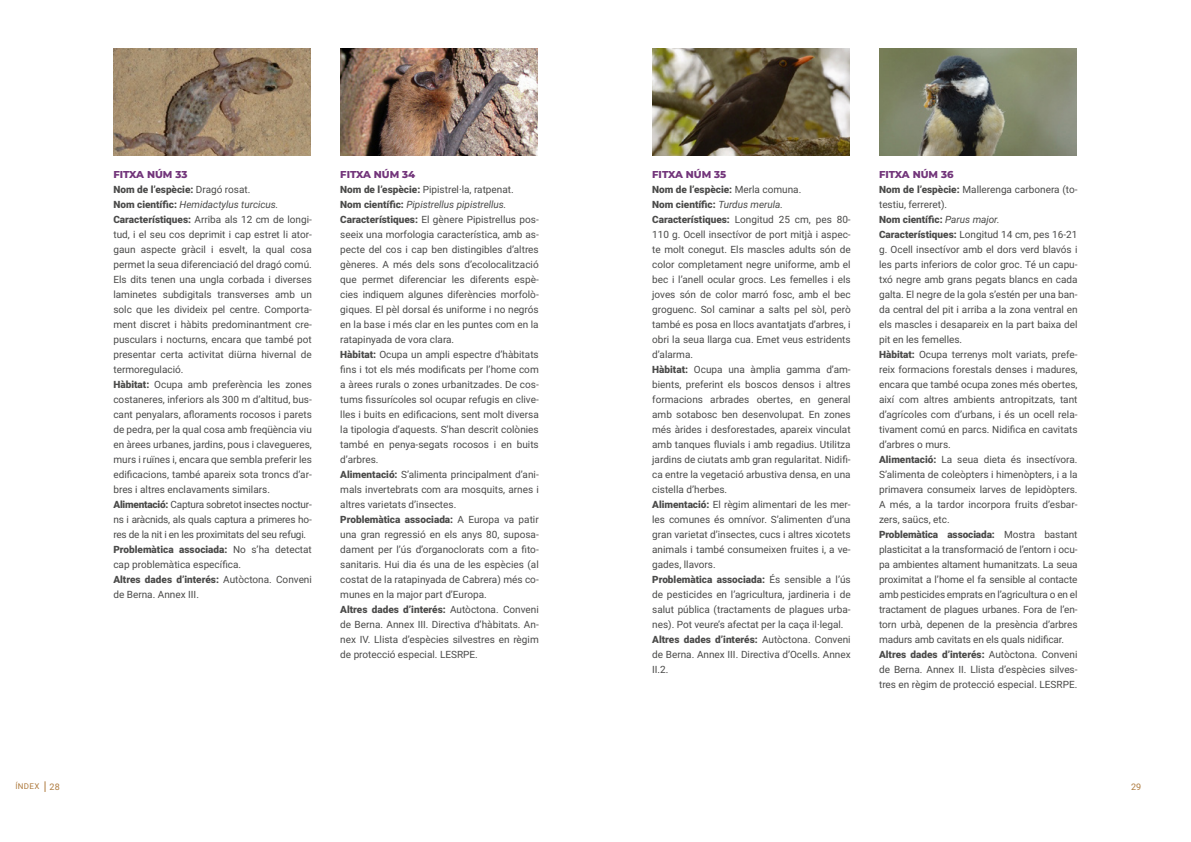
<style>
.page{position:relative;width:1191px;height:842px;background:#fff}
.page>*{position:absolute;margin:0;border:0;box-sizing:border-box;transform-origin:0 0}
.t1{font:10px/15px "Roboto";color:#4a4a49}
.t2{font:800 10px "Montserrat";color:#73367b}
.t3{font:9px "Roboto";color:#af7c40}
.t4{font:8px "Roboto";letter-spacing:.035em;color:#af7c40}
.s1{font-weight:900}
.s2{font-style:italic}
.s3{font-size:9px}
</style>
<div class="page">
<img style="left:113px;top:48px;width:198px;height:107px">
<img style="left:340px;top:48px;width:198px;height:107px">
<img style="left:652px;top:48px;width:197px;height:107px">
<img style="left:879px;top:48px;width:197px;height:107px">
<p class="t2" style="left:113px;top:167px;width:76px">FITXA NÚM 33</p>
<p class="t1" style="left:113px;top:182px;width:200px"><span class="s1">Nom de l’espècie:</span> Dragó rosat.<br><span class="s1">Nom científic:</span> <span class="s2">Hemidactylus turcicus.<br></span><span class="s1">Característiques:</span> Arriba als 12 cm de longi&shy;tud, i el seu cos deprimit i cap estret li ator&shy;gaun aspecte gràcil i esvelt, la qual cosa permet la seua diferenciació del dragó comú.<br>Els dits tenen una ungla corbada i diverses laminetes subdigitals transverses amb un solc que les divideix pel centre. Comporta&shy;ment discret i hàbits predominantment cre&shy;pusculars i nocturns, encara que també pot presentar certa activitat diürna hivernal de termoregulació.<br><span class="s1">Hàbitat:</span> Ocupa amb preferència les zones costaneres, inferiors als 300 m d’altitud, bus&shy;cant penyalars, afloraments rocosos i parets de pedra, per la qual cosa amb freqüència viu en àrees urbanes, jardins, pous i clavegueres, murs i ruïnes i, encara que sembla preferir les edificacions, també apareix sota troncs d’ar&shy;bres i altres enclavaments similars.<br><span class="s1">Alimentació:</span> Captura sobretot insectes noctur&shy;ns i aràcnids, als quals captura a primeres ho&shy;res de la nit i en les proximitats del seu refugi.<br><span class="s1">Problemàtica associada:</span> No s’ha detectat cap problemàtica específica.<br><span class="s1">Altres dades d’interés:</span> Autòctona. Conveni de Berna. Annex III.</p>
<p class="t2" style="left:340px;top:167px;width:77px">FITXA NÚM 34</p>
<p class="t1" style="left:340px;top:182px;width:200px"><span class="s1">Nom de l’espècie:</span> Pipistrel·la, ratpenat.<br><span class="s1">Nom científic:</span> <span class="s2">Pipistrellus pipistrellus.<br></span><span class="s1">Característiques:</span> El gènere Pipistrellus pos&shy;seeix una morfologia característica, amb as&shy;pecte del cos i cap ben distingibles d’altres gèneres. A més dels sons d’ecolocalització que permet diferenciar les diferents espè&shy;cies indiquem algunes diferències morfolò&shy;giques. El pèl dorsal és uniforme i no negrós en la base i més clar en les puntes com en la ratapinyada de vora clara.<br><span class="s1">Hàbitat:</span> Ocupa un ampli espectre d’hàbitats fins i tot els més modificats per l’home com a àrees rurals o zones urbanitzades. De cos&shy;tums fissurícoles sol ocupar refugis en clive&shy;lles i buits en edificacions, sent molt diversa la tipologia d’aquests. S’han descrit colònies també en penya-segats rocosos i en buits d’arbres.<br><span class="s1">Alimentació:</span> S’alimenta principalment d’ani&shy;mals invertebrats com ara mosquits, arnes i altres varietats d’insectes.<br><span class="s1">Problemàtica associada:</span> A Europa va patir una gran regressió en els anys 80, suposa&shy;dament per l’ús d’organoclorats com a fito&shy;sanitaris. Hui dia és una de les espècies (al costat de la ratapinyada de Cabrera) més co&shy;munes en la major part d’Europa.<br><span class="s1">Altres dades d’interés:</span> Autòctona. Conveni de Berna. Annex III. Directiva d’hàbitats. An&shy;nex IV. Llista d’espècies silvestres en règim de protecció especial. LESRPE.</p>
<p class="t2" style="left:652px;top:167px;width:75px">FITXA NÚM 35</p>
<p class="t1" style="left:652px;top:182px;width:200px"><span class="s1">Nom de l’espècie:</span> Merla comuna.<br><span class="s1">Nom científic:</span> <span class="s2">Turdus merula.<br></span><span class="s1">Característiques:</span> Longitud 25 cm, pes 80- 110 g. Ocell insectívor de port mitjà i aspec&shy;te molt conegut. Els mascles adults són de color completament negre uniforme, amb el bec i l’anell ocular grocs. Les femelles i els joves són de color marró fosc, amb el bec groguenc. Sol caminar a salts pel sòl, però també es posa en llocs avantatjats d’arbres, i obri la seua llarga cua. Emet veus estridents d’alarma.<br><span class="s1">Hàbitat:</span> Ocupa una àmplia gamma d’am&shy;bients, preferint els boscos densos i altres formacions arbrades obertes, en general amb sotabosc ben desenvolupat. En zones més àrides i desforestades, apareix vinculat amb tanques fluvials i amb regadius. Utilitza jardins de ciutats amb gran regularitat. Nidifi&shy;ca entre la vegetació arbustiva densa, en una cistella d’herbes.<br><span class="s1">Alimentació:</span> El règim alimentari de les mer&shy;les comunes és omnívor. S’alimenten d’una gran varietat d’insectes, cucs i altres xicotets animals i també consumeixen fruites i, a ve&shy;gades, llavors.<br><span class="s1">Problemàtica associada:</span> És sensible a l’ús de pesticides en l’agricultura, jardineria i de salut pública (tractaments de plagues urba&shy;nes). Pot veure’s afectat per la caça il·legal.<br><span class="s1">Altres dades d’interés:</span> Autòctona. Conveni de Berna. Annex III. Directiva d’Ocells. Annex II.2.</p>
<p class="t2" style="left:879px;top:167px;width:76px">FITXA NÚM 36</p>
<p class="t1" style="left:879px;top:182px;width:200px"><span class="s1">Nom de l’espècie:</span> Mallerenga carbonera (to&shy;testiu, ferreret).<br><span class="s1">Nom científic:</span> <span class="s2">Parus major.<br></span><span class="s1">Característiques:</span> Longitud 14 cm, pes 16-21 g. Ocell insectívor amb el dors verd blavós i les parts inferiors de color groc. Té un capu&shy;txó negre amb grans pegats blancs en cada galta. El negre de la gola s’estén per una ban&shy;da central del pit i arriba a la zona ventral en els mascles i desapareix en la part baixa del pit en les femelles.<br><span class="s1">Hàbitat:</span> Ocupa terrenys molt variats, prefe&shy;reix formacions forestals denses i madures, encara que també ocupa zones més obertes, així com altres ambients antropitzats, tant d’agrícoles com d’urbans, i és un ocell rela&shy;tivament comú en parcs. Nidifica en cavitats d’arbres o murs.<br><span class="s1">Alimentació:</span> La seua dieta és insectívora.<br>S’alimenta de coleòpters i himenòpters, i a la primavera consumeix larves de lepidòpters.<br>A més, a la tardor incorpora fruits d’esbar&shy;zers, saücs, etc.<br><span class="s1">Problemàtica associada:</span> Mostra bastant plasticitat a la transformació de l’entorn i ocu&shy;pa ambientes altament humanitzats. La seua proximitat a l’home el fa sensible al contacte amb pesticides emprats en l’agricultura o en el tractament de plagues urbanes. Fora de l’en&shy;torn urbà, depenen de la presència d’arbres madurs amb cavitats en els quals nidificar.<br><span class="s1">Altres dades d’interés:</span> Autòctona. Conveni de Berna. Annex II. Llista d’espècies silves&shy;tres en règim de protecció especial. LESRPE.</p>
<p class="t4" style="left:16px;top:781px;width:46px">ÍNDEX <span class="s3">28</span></p>
<p class="t3" style="left:1131px;top:780px;width:12px">29</p>
</div>
